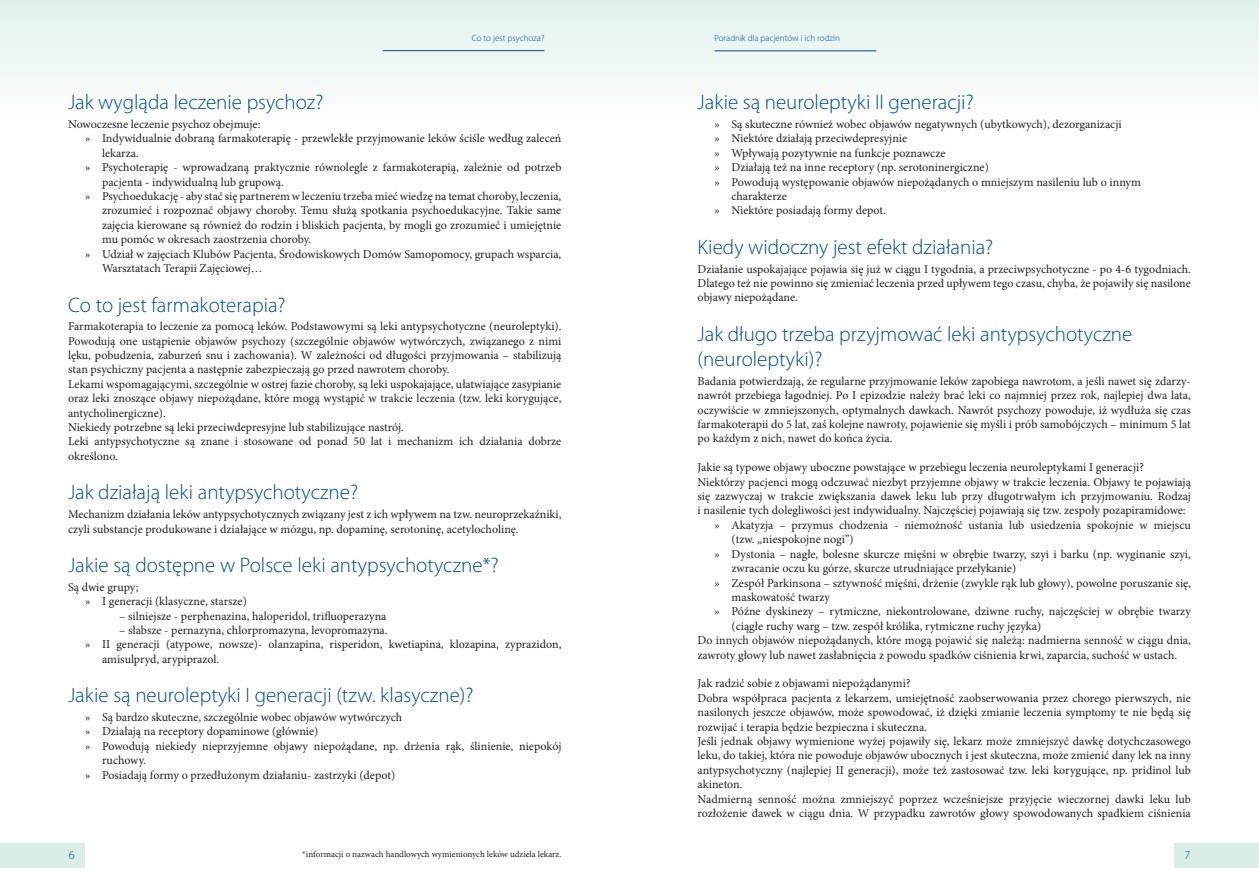
<style>
.page{position:relative;width:1259px;height:893px;background:#fff}
.page>*{position:absolute;margin:0;border:0;box-sizing:border-box;transform-origin:0 0}
.t1{font:300 21px/25.2px "Myriad Pro";color:#004990}
.t2{font:12px/14.4px "Minion Pro";color:#231f20}
.t3{font:300 12px "Myriad Pro";color:#004990}
.t4{font:9px "Minion Pro";color:#231f20}
.t5{font:300 9px "Myriad Pro";color:#004990}
</style>
<div class="page">
<div style="left:0;top:0;width:629px;height:128px;background:linear-gradient(to bottom,#e0f1ea,#fff)"></div>
<div style="left:629px;top:0;width:630px;height:128px;background:linear-gradient(to bottom,#dff0e9,#fff)"></div>
<div style="left:0;top:843px;width:84px;height:24px;background:#d9eee6"></div>
<hr style="left:383px;top:50px;width:161px;height:1px;background:#004990">
<div style="left:1174px;top:843px;width:85px;height:24px;background:#d9eee6"></div>
<hr style="left:714px;top:51px;width:162px;height:1px;background:#004990">
<p class="t5" style="left:472px;top:34px;width:74px">Co to jest psychoza?</p>
<p class="t5" style="left:714px;top:34px;width:127px">Poradnik dla pacjentów i ich rodzin</p>
<h1 class="t1" style="left:68px;top:92px;width:257px">Jak wygląda leczenie psychoz?</h1>
<p class="t2" style="left:68px;top:118px;width:194px">Nowoczesne leczenie psychoz obejmuje:</p>
<p class="t2" style="left:85px;top:132px;width:478px">» Indywidualnie dobraną farmakoterapię - przewlekłe przyjmowanie leków ściśle według zaleceń</p>
<p class="t2" style="left:102px;top:147px;width:38px">lekarza.</p>
<p class="t2" style="left:85px;top:161px;width:478px">» Psychoterapię - wprowadzaną praktycznie równolegle z farmakoterapią, zależnie od potrzeb</p>
<p class="t2" style="left:102px;top:176px;width:183px">pacjenta - indywidualną lub grupową.</p>
<p class="t2" style="left:85px;top:190px;width:478px">» Psychoedukację - aby stać się partnerem w leczeniu trzeba mieć wiedzę na temat choroby, leczenia,</p>
<p class="t2" style="left:102px;top:204px;width:461px">zrozumieć i rozpoznać objawy choroby. Temu służą spotkania psychoedukacyjne. Takie same</p>
<p class="t2" style="left:102px;top:219px;width:461px">zajęcia kierowane są również do rodzin i bliskich pacjenta, by mogli go zrozumieć i umiejętnie</p>
<p class="t2" style="left:102px;top:233px;width:210px">mu pomóc w okresach zaostrzenia choroby.</p>
<p class="t2" style="left:85px;top:248px;width:478px">» Udział w zajęciach Klubów Pacjenta, Środowiskowych Domów Samopomocy, grupach wsparcia,</p>
<p class="t2" style="left:102px;top:262px;width:162px">Warsztatach Terapii Zajęciowej…</p>
<h1 class="t1" style="left:68px;top:294px;width:219px">Co to jest farmakoterapia?</h1>
<p class="t2" style="left:68px;top:320px;width:495px">Farmakoterapia to leczenie za pomocą leków. Podstawowymi są leki antypsychotyczne (neuroleptyki).<br>Powodują one ustąpienie objawów psychozy (szczególnie objawów wytwórczych, związanego z nimi lęku, pobudzenia, zaburzeń snu i zachowania). W zależności od długości przyjmowania – stabilizują stan psychiczny pacjenta a następnie zabezpieczają go przed nawrotem choroby.<br>Lekami wspomagającymi, szczególnie w ostrej fazie choroby, są leki uspokajające, ułatwiające zasypianie oraz leki znoszące objawy niepożądane, które mogą wystąpić w trakcie leczenia (tzw. leki korygujące, antycholinergiczne).<br>Niekiedy potrzebne są leki przeciwdepresyjne lub stabilizujące nastrój.<br>Leki antypsychotyczne są znane i stosowane od ponad 50 lat i mechanizm ich działania dobrze określono.</p>
<h1 class="t1" style="left:68px;top:482px;width:291px">Jak działają leki antypsychotyczne?</h1>
<p class="t2" style="left:68px;top:508px;width:495px">Mechanizm działania leków antypsychotycznych związany jest z ich wpływem na tzw. neuroprzekaźniki, czyli substancje produkowane i działające w mózgu, np. dopaminę, serotoninę, acetylocholinę.</p>
<h1 class="t1" style="left:68px;top:555px;width:432px">Jakie są dostępne w Polsce leki antypsychotyczne*?</h1>
<p class="t2" style="left:85px;top:581px;width:163px;text-indent:-17px">Są dwie grupy;<br>» I generacji (klasyczne, starsze)</p>
<p class="t2" style="left:119px;top:610px;width:269px">– silniejsze - perphenazina, haloperidol, trifluoperazyna</p>
<p class="t2" style="left:119px;top:624px;width:270px">– słabsze - pernazyna, chlorpromazyna, levopromazyna.</p>
<p class="t2" style="left:85px;top:638px;width:478px">» II generacji (atypowe, nowsze)- olanzapina, risperidon, kwetiapina, klozapina, zyprazidon,</p>
<p class="t2" style="left:102px;top:653px;width:119px">amisulpryd, arypiprazol.</p>
<h1 class="t1" style="left:68px;top:685px;width:407px">Jakie są neuroleptyki I generacji (tzw. klasyczne)?</h1>
<p class="t2" style="left:85px;top:711px;width:319px">» Są bardzo skuteczne, szczególnie wobec objawów wytwórczych</p>
<p class="t2" style="left:85px;top:725px;width:235px">» Działają na receptory dopaminowe (głównie)</p>
<p class="t2" style="left:85px;top:740px;width:478px">» Powodują niekiedy nieprzyjemne objawy niepożądane, np. drżenia rąk, ślinienie, niepokój</p>
<p class="t2" style="left:102px;top:754px;width:45px">ruchowy.</p>
<p class="t2" style="left:85px;top:769px;width:312px">» Posiadają formy o przedłużonym działaniu- zastrzyki (depot)</p>
<h1 class="t1" style="left:697px;top:92px;width:278px">Jakie są neuroleptyki II generacji?</h1>
<p class="t2" style="left:714px;top:118px;width:409px">» Są skuteczne również wobec objawów negatywnych (ubytkowych), dezorganizacji</p>
<p class="t2" style="left:714px;top:132px;width:194px">» Niektóre działają przeciwdepresyjnie</p>
<p class="t2" style="left:714px;top:147px;width:232px">» Wpływają pozytywnie na funkcje poznawcze</p>
<p class="t2" style="left:714px;top:161px;width:276px">» Działają też na inne receptory (np. serotoninergiczne)</p>
<p class="t2" style="left:714px;top:176px;width:428px">» Powodują występowanie objawów niepożądanych o mniejszym nasileniu lub o innym</p>
<p class="t2" style="left:731px;top:190px;width:57px">charakterze</p>
<p class="t2" style="left:714px;top:204px;width:173px">» Niektóre posiadają formy depot.</p>
<h1 class="t1" style="left:697px;top:236px;width:297px">Kiedy widoczny jest efekt działania?</h1>
<p class="t2" style="left:697px;top:263px;width:495px;text-align:justify">Działanie uspokajające pojawia się już w ciągu I tygodnia, a przeciwpsychotyczne - po 4-6 tygodniach.<br>Dlatego też nie powinno się zmieniać leczenia przed upływem tego czasu, chyba, że pojawiły się nasilone objawy niepożądane.</p>
<h1 class="t1" style="left:697px;top:324px;width:436px">Jak długo trzeba przyjmować leki antypsychotyczne (neuroleptyki)?</h1>
<p class="t2" style="left:697px;top:375px;width:495px;text-align:justify">Badania potwierdzają, że regularne przyjmowanie leków zapobiega nawrotom, a jeśli nawet się zdarzy&shy;nawrót przebiega łagodniej. Po I epizodzie należy brać leki co najmniej przez rok, najlepiej dwa lata, oczywiście w zmniejszonych, optymalnych dawkach. Nawrót psychozy powoduje, iż wydłuża się czas farmakoterapii do 5 lat, zaś kolejne nawroty, pojawienie się myśli i prób samobójczych – minimum 5 lat po każdym z nich, nawet do końca życia.</p>
<p class="t2" style="left:697px;top:461px;width:448px">Jakie są typowe objawy uboczne powstające w przebiegu leczenia neuroleptykami I generacji?</p>
<p class="t2" style="left:697px;top:476px;width:495px">Niektórzy pacjenci mogą odczuwać niezbyt przyjemne objawy w trakcie leczenia. Objawy te pojawiają</p>
<p class="t2" style="left:697px;top:490px;width:495px">się zazwyczaj w trakcie zwiększania dawek leku lub przy długotrwałym ich przyjmowaniu. Rodzaj</p>
<p class="t2" style="left:697px;top:504px;width:489px">i nasilenie tych dolegliwości jest indywidualny. Najczęściej pojawiają się tzw. zespoły pozapiramidowe:</p>
<p class="t2" style="left:714px;top:519px;width:478px">» Akatyzja – przymus chodzenia - niemożność ustania lub usiedzenia spokojnie w miejscu</p>
<p class="t2" style="left:731px;top:533px;width:124px">(tzw. „niespokojne nogi”)</p>
<p class="t2" style="left:714px;top:548px;width:478px">» Dystonia – nagłe, bolesne skurcze mięśni w obrębie twarzy, szyi i barku (np. wyginanie szyi,</p>
<p class="t2" style="left:731px;top:562px;width:286px">zwracanie oczu ku górze, skurcze utrudniające przełykanie)</p>
<p class="t2" style="left:714px;top:576px;width:478px">» Zespół Parkinsona – sztywność mięśni, drżenie (zwykle rąk lub głowy), powolne poruszanie się,</p>
<p class="t2" style="left:731px;top:591px;width:100px">maskowatość twarzy</p>
<p class="t2" style="left:714px;top:605px;width:478px">» Późne dyskinezy – rytmiczne, niekontrolowane, dziwne ruchy, najczęściej w obrębie twarzy</p>
<p class="t2" style="left:731px;top:620px;width:311px">(ciągłe ruchy warg – tzw. zespół królika, rytmiczne ruchy języka)</p>
<p class="t2" style="left:697px;top:634px;width:495px">Do innych objawów niepożądanych, które mogą pojawić się należą: nadmierna senność w ciągu dnia,</p>
<p class="t2" style="left:697px;top:648px;width:481px">zawroty głowy lub nawet zasłabnięcia z powodu spadków ciśnienia krwi, zaparcia, suchość w ustach.</p>
<p class="t2" style="left:697px;top:677px;width:495px">Jak radzić sobie z objawami niepożądanymi?<br>Dobra współpraca pacjenta z lekarzem, umiejętność zaobserwowania przez chorego pierwszych, nie nasilonych jeszcze objawów, może spowodować, iż dzięki zmianie leczenia symptomy te nie będą się rozwijać i terapia będzie bezpieczna i skuteczna.<br>Jeśli jednak objawy wymienione wyżej pojawiły się, lekarz może zmniejszyć dawkę dotychczasowego leku, do takiej, która nie powoduje objawów ubocznych i jest skuteczna, może zmienić dany lek na inny antypsychotyczny (najlepiej II generacji), może też zastosować tzw. leki korygujące, np. pridinol lub akineton.<br>Nadmierną senność można zmniejszyć poprzez wcześniejsze przyjęcie wieczornej dawki leku lub rozłożenie dawek w ciągu dnia. W przypadku zawrotów głowy spowodowanych spadkiem ciśnienia</p>
<p class="t3" style="left:69px;top:851px;width:7px">6</p>
<p class="t4" style="left:302px;top:851px;width:261px">*informacji o nazwach handlowych wymienionych leków udziela lekarz.</p>
<p class="t3" style="left:1184px;top:851px;width:7px">7</p>
</div>
